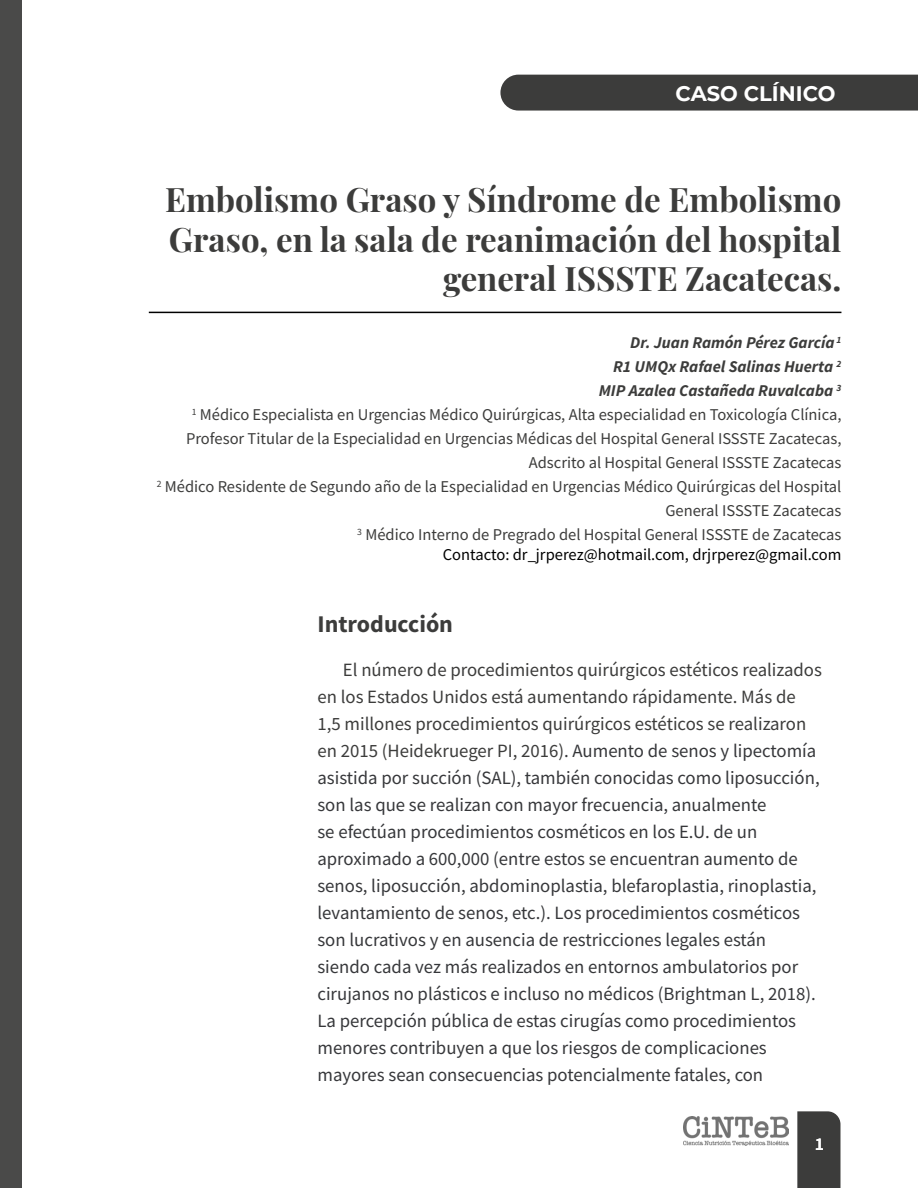
<style>
.page{position:relative;width:918px;height:1188px;background:#fff}
.page>*{position:absolute;margin:0;border:0;box-sizing:border-box;transform-origin:0 0}
.t1{font:33px/39.6px "Playfair Display";color:#3c3c3b;text-align:right}
.t2{font:700 24px "Source Sans Pro";color:#3c3c3b}
.t3{font:700 21px "Montserrat";color:#fff}
.t4{font:18.75px/27px "Source Sans Pro";color:#36373a}
.t5{font:600 18px "Source Sans Pro";color:#fff}
.t6{font:16.5px/24px "Source Sans Pro";color:#3c3c3b;text-align:right}
.t7{font:16.5px "Source Sans Pro";color:#000}
.s1{font-weight:700;font-style:italic}
.s2{color:#3c3c3b}
</style>
<div class="page">
<div style="left:0;top:0;width:21px;height:1188px;background:#4a4a49"></div>
<div style="left:797px;top:1111px;width:44px;height:77px;background:#3c3c3b"></div>
<img style="left:684px;top:1116px;width:104px;height:29px">
<div style="left:500px;top:75px;width:418px;height:36px;background:#3c3c3b"></div>
<hr style="left:149px;top:312px;width:692px;height:1px;background:#000">
<p class="t3" style="left:676px;top:78px;width:161px">CASO CLÍNICO</p>
<h1 class="t1" style="left:165px;top:177px;width:678px">Embolismo Graso y Síndrome de Embolismo<br>Graso, en la sala de reanimación del hospital general ISSSTE Zacatecas.</h1>
<p class="t6" style="left:157px;top:331px;width:686px"><span class="s1">Dr. Juan Ramón Pérez García</span> <sup>1<br></sup><span class="s1">R1 UMQx Rafael Salinas Huerta</span> <sup>2<br></sup><span class="s1">MIP Azalea Castañeda Ruvalcaba</span> <sup>3<br></sup><sup>1</sup> Médico Especialista en Urgencias Médico Quirúrgicas, Alta especialidad en Toxicología Clínica, Profesor Titular de la Especialidad en Urgencias Médicas del Hospital General ISSSTE Zacatecas, Adscrito al Hospital General ISSSTE Zacatecas<br><sup>2</sup> Médico Residente de Segundo año de la Especialidad en Urgencias Médico Quirúrgicas del Hospital General ISSSTE Zacatecas<br><sup>3</sup> Médico Interno de Pregrado del Hospital General ISSSTE de Zacatecas</p>
<p class="t7" style="left:443px;top:544px;width:400px">Contacto: dr_jrperez@hotmail.com, drjrperez@gmail.com</p>
<p class="t2" style="left:317px;top:608px;width:137px">Introducción</p>
<p class="t4" style="left:317px;top:657px;width:506px;text-indent:26px"><span class="s2">El número de procedimientos quirúrgicos estéticos realizados en los Estados Unidos está aumentando rápidamente. Más de 1,5 millones procedimientos quirúrgicos estéticos se realizaron en 2015 (Heidekrueger PI, 2016)</span>. Aumento de senos y lipectomía asistida por succión (SAL), también conocidas como liposucción, son las que se realizan con mayor frecuencia, anualmente<br>se efectúan procedimientos cosméticos en los E.U. de un aproximado a 600,000 (entre estos se encuentran aumento de senos, liposucción, abdominoplastia, blefaroplastia, rinoplastia, levantamiento de senos, etc.). Los procedimientos cosméticos son lucrativos y en ausencia de restricciones legales están siendo cada vez más realizados en entornos ambulatorios por cirujanos no plásticos e incluso no médicos (Brightman L, 2018).<br>La percepción pública de estas cirugías como procedimientos menores contribuyen a que los riesgos de complicaciones mayores sean consecuencias potencialmente fatales, con</p>
<p class="t5" style="left:815px;top:1132px;width:11px">1</p>
</div>
